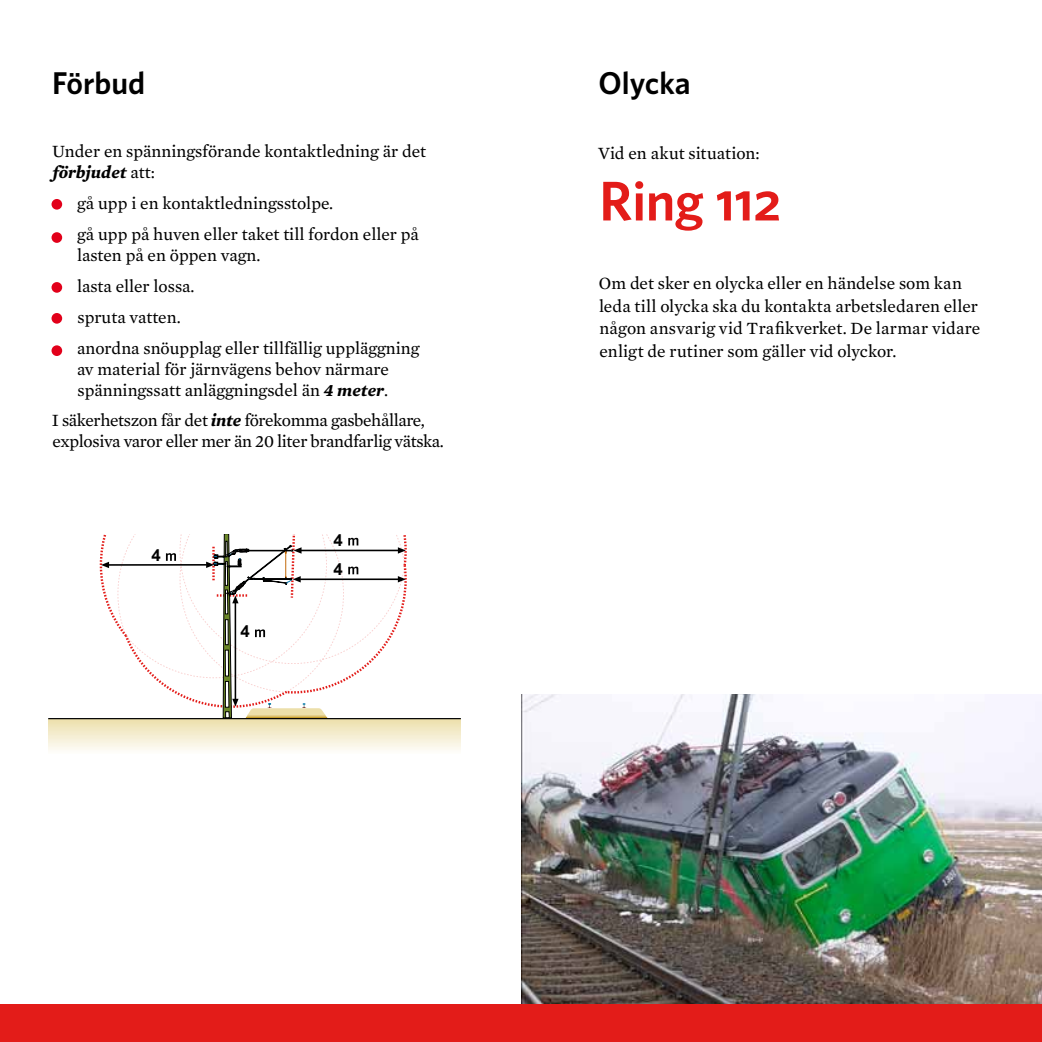
<style>
.page{position:relative;width:1042px;height:1042px;background:#fff}
.page>*{position:absolute;margin:0;border:0;box-sizing:border-box;transform-origin:0 0}
.t1{font:600 56px "Whitney";letter-spacing:-.01em;color:#e31c19}
.t2{font:600 31.5px "Whitney";color:#000}
.t3{font:17.5px/31px "Mercury Text G2";color:#000}
.t4{font:17.5px/21px "Mercury Text G2";letter-spacing:-.02em;color:#000}
.t5{font:700 16.8px "Arial";color:#000}
.s1{font-weight:700;font-style:italic}
</style>
<div class="page">
<div style="left:52px;top:199px;width:10px;height:11px;background:#e2001a;border-radius:50%"></div>
<div style="left:52px;top:282px;width:10px;height:11px;background:#e2001a;border-radius:50%"></div>
<div style="left:52px;top:313px;width:10px;height:11px;background:#e2001a;border-radius:50%"></div>
<div style="left:52px;top:232px;width:10px;height:11px;background:#e2001a;border-radius:50%"></div>
<div style="left:52px;top:345px;width:10px;height:11px;background:#e2001a;border-radius:50%"></div>
<img style="left:522px;top:694px;width:520px;height:310px">
<hr style="left:48px;top:719px;width:413px;height:1px;background:#ede0ac">
<hr style="left:48px;top:720px;width:413px;height:1px;background:#ede0ae">
<hr style="left:48px;top:721px;width:413px;height:1px;background:#eee1b0">
<hr style="left:48px;top:722px;width:413px;height:1px;background:#eee2b2">
<hr style="left:48px;top:723px;width:413px;height:1px;background:#efe3b6">
<hr style="left:48px;top:724px;width:413px;height:1px;background:#efe4b8">
<hr style="left:48px;top:725px;width:413px;height:1px;background:#f0e5ba">
<hr style="left:48px;top:726px;width:413px;height:1px;background:#f0e6bc">
<hr style="left:48px;top:727px;width:413px;height:1px;background:#f1e7c0">
<hr style="left:48px;top:728px;width:413px;height:1px;background:#f1e8c2">
<hr style="left:48px;top:729px;width:413px;height:1px;background:#f2e8c4">
<hr style="left:48px;top:730px;width:413px;height:1px;background:#f2e9c6">
<hr style="left:48px;top:731px;width:413px;height:1px;background:#f3ebc9">
<hr style="left:48px;top:732px;width:413px;height:1px;background:#f4ebcb">
<hr style="left:48px;top:733px;width:413px;height:1px;background:#f4eccd">
<hr style="left:48px;top:734px;width:413px;height:1px;background:#f4eccf">
<hr style="left:48px;top:735px;width:413px;height:1px;background:#f5eed3">
<hr style="left:48px;top:736px;width:413px;height:1px;background:#f6efd5">
<hr style="left:48px;top:737px;width:413px;height:1px;background:#f6efd6">
<hr style="left:48px;top:738px;width:413px;height:1px;background:#f6f0d8">
<hr style="left:48px;top:739px;width:413px;height:1px;background:#f7f1dc">
<hr style="left:48px;top:740px;width:413px;height:1px;background:#f8f2de">
<hr style="left:48px;top:741px;width:413px;height:1px;background:#f8f3e0">
<hr style="left:48px;top:742px;width:413px;height:1px;background:#f9f5e4">
<hr style="left:48px;top:743px;width:413px;height:1px;background:#f9f5e6">
<hr style="left:48px;top:744px;width:413px;height:1px;background:#faf6e7">
<hr style="left:48px;top:745px;width:413px;height:1px;background:#faf6e9">
<hr style="left:48px;top:746px;width:413px;height:1px;background:#fbf8ed">
<hr style="left:48px;top:747px;width:413px;height:1px;background:#fbf9ef">
<hr style="left:48px;top:748px;width:413px;height:1px;background:#fcf9f0">
<hr style="left:48px;top:749px;width:413px;height:1px;background:#fcfaf2">
<hr style="left:48px;top:750px;width:413px;height:1px;background:#fdfbf6">
<hr style="left:48px;top:751px;width:413px;height:1px;background:#fdfcf8">
<hr style="left:48px;top:752px;width:413px;height:1px;background:#fefdf9">
<hr style="left:48px;top:753px;width:413px;height:1px;background:#fefefb">
<hr style="left:48px;top:718px;width:413px;height:1px;background:#000">
<svg style="left:99px;top:534px;width:308px;height:184px"></svg>
<div style="left:0;top:1004px;width:1042px;height:38px;background:#e31c19"></div>
<h2 class="t2" style="left:52px;top:62px;width:95px">Förbud</h2>
<p class="t3" style="left:52px;top:140px;width:376px;line-height:21px">Under en spänningsförande kontaktledning är det <span class="s1">förbjudet</span> att:</p>
<p class="t3" style="left:77px;top:187px;width:343px">gå upp i en kontaktledningsstolpe.<br>gå upp på huven eller taket till fordon eller på</p>
<p class="t3" style="left:77px;top:238px;width:344px">lasten på en öppen vagn.<br>lasta eller lossa.<br>spruta vatten.<br>anordna snöupplag eller tillfällig uppläggning</p>
<p class="t3" style="left:77px;top:357px;width:313px;line-height:21px">av material för järnvägens behov närmare spänningssatt anläggningsdel än <span class="s1">4 meter</span>.</p>
<p class="t4" style="left:52px;top:409px;width:394px">I säkerhetszon får det <span class="s1">inte</span> förekomma gasbehållare, explosiva varor eller mer än 20 liter brandfarlig vätska.</p>
<p class="t5" style="left:151px;top:544px;width:11px">4</p>
<p class="t5" style="left:240px;top:620px;width:11px">4</p>
<p class="t5" style="left:334px;top:529px;width:11px">4</p>
<p class="t5" style="left:334px;top:557px;width:11px">4</p>
<h2 class="t2" style="left:598px;top:62px;width:94px">Olycka</h2>
<p class="t3" style="left:598px;top:136px;width:163px">Vid en akut situation:</p>
<h1 class="t1" style="left:599px;top:164px;width:183px">Ring 112</h1>
<p class="t3" style="left:599px;top:271px;width:383px;line-height:22.8px">Om det sker en olycka eller en händelse som kan leda till olycka ska du kontakta arbetsledaren eller någon ansvarig vid Trafikverket. De larmar vidare enligt de rutiner som gäller vid olyckor.</p>
</div>
